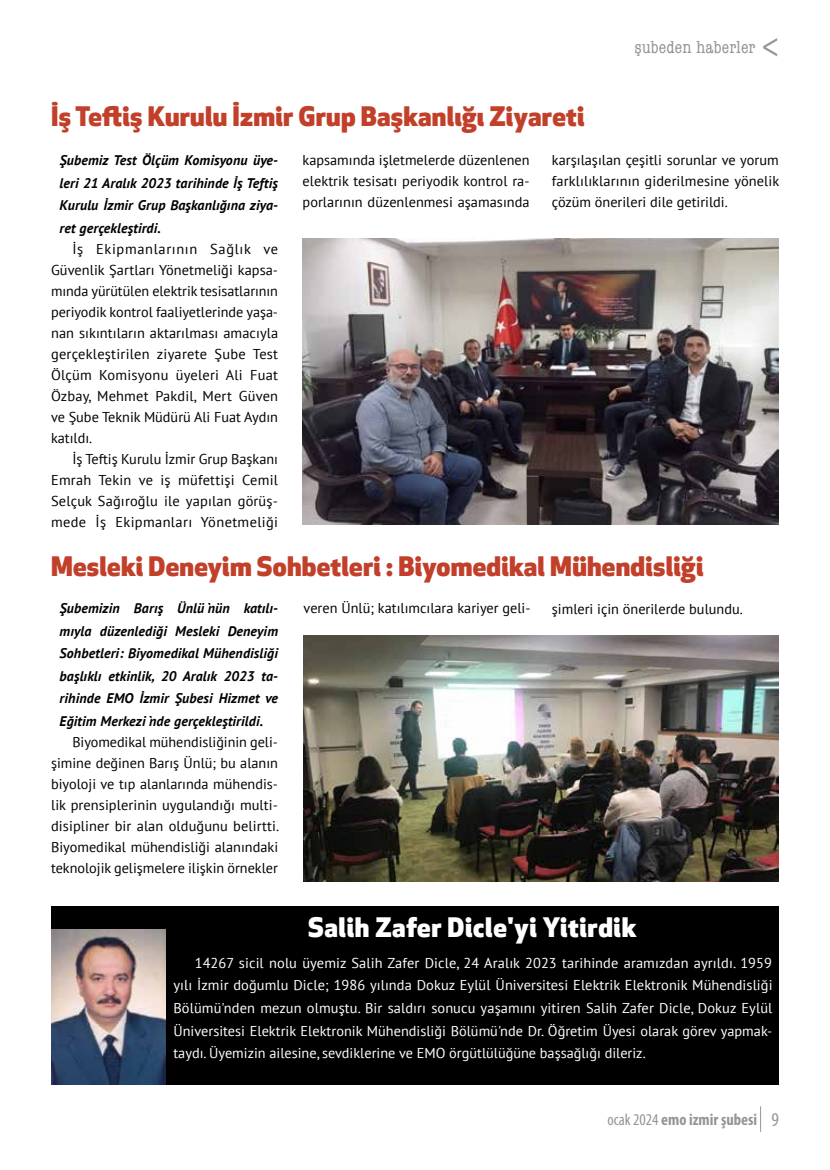
<style>
.page{position:relative;width:830px;height:1170px;background:#fff}
.page>*{position:absolute;margin:0;border:0;box-sizing:border-box;transform-origin:0 0}
.t1{font:800 26.25px "Apex New";letter-spacing:.01em;color:#c23f2a}
.t2{font:800 26.25px "Apex New";letter-spacing:.025em;color:#fff}
.t3{font:condensed 18px "American Typewriter";letter-spacing:.01em;color:#939598}
.t4{font:700 condensed 16.5px "Myriad Pro";color:#939598}
.t5{font:14.25px/21px "PT Sans";color:#000;text-align:justify}
.t6{font:14.25px/22.5px "PT Sans";color:#fff;text-align:justify}
.t7{font:italic 700 13.95px/22.5px "PT Sans";letter-spacing:.01em;color:#000;text-align:justify}
.s1{font-weight:400}
.s2{font-weight:400;font-size:19.5px}
</style>
<div class="page">
<img style="left:302px;top:238px;width:476px;height:286px">
<img style="left:303px;top:635px;width:475px;height:246px">
<div style="left:51px;top:906px;width:727px;height:178px;background:#000"></div>
<img style="left:51px;top:929px;width:115px;height:155px">
<h1 class="t1" style="left:51px;top:98px;width:534px">İş Teftiş Kurulu İzmir Grup Başkanlığı Ziyareti</h1>
<p class="t3" style="left:634px;top:33px;width:123px">şubeden haberler</p>
<p class="t7" style="left:60px;top:149px;width:220px">Şubemiz Test Ölçüm Komisyonu üye&shy;leri 21 Aralık 2023 tarihinde İş Teftiş Kurulu İzmir Grup Başkanlığına ziya&shy;ret gerçekleştirdi.</p>
<p class="t5" style="left:51px;top:238px;width:228px;text-indent:21px">İş Ekipmanlarının Sağlık ve Güvenlik Şartları Yönetmeliği kapsa&shy;mında yürütülen elektrik tesisatlarının periyodik kontrol faaliyetlerinde yaşa&shy;nan sıkıntıların aktarılması amacıyla gerçekleştirilen ziyarete Şube Test Ölçüm Komisyonu üyeleri Ali Fuat Özbay, Mehmet Pakdil, Mert Güven ve Şube Teknik Müdürü Ali Fuat Aydın katıldı.</p>
<p class="t5" style="left:51px;top:448px;width:228px;text-indent:21px">İş Teftiş Kurulu İzmir Grup Başkanı Emrah Tekin ve iş müfettişi Cemil Selçuk Sağıroğlu ile yapılan görüş&shy;mede İş Ekipmanları Yönetmeliği</p>
<p class="t5" style="left:302px;top:149px;width:228px">kapsamında işletmelerde düzenlenen elektrik tesisatı periyodik kontrol ra&shy;porlarının düzenlenmesi aşamasında</p>
<p class="t5" style="left:551px;top:149px;width:229px">karşılaşılan çeşitli sorunlar ve yorum farklılıklarının giderilmesine yönelik çözüm önerileri dile getirildi.</p>
<h1 class="t1" style="left:51px;top:548px;width:653px">Mesleki Deneyim Sohbetleri : Biyomedikal Mühendisliği</h1>
<p class="t7" style="left:60px;top:597px;width:220px">Şubemizin Barış Ünlü`nün katılı&shy;mıyla düzenlediği Mesleki Deneyim Sohbetleri: Biyomedikal Mühendisliği başlıklı etkinlik, 20 Aralık 2023 ta&shy;rihinde EMO İzmir Şubesi Hizmet ve Eğitim Merkezi`nde gerçekleştirildi.</p>
<p class="t5" style="left:51px;top:731px;width:229px;text-indent:21px">Biyomedikal mühendisliğinin geli&shy;şimine değinen Barış Ünlü; bu alanın biyoloji ve tıp alanlarında mühendis&shy;lik prensiplerinin uygulandığı multi&shy;disipliner bir alan olduğunu belirtti.<br>Biyomedikal mühendisliği alanındaki teknolojik gelişmelere ilişkin örnekler</p>
<p class="t5" style="left:303px;top:597px;width:228px">veren Ünlü; katılımcılara kariyer geli-</p>
<p class="t5" style="left:551px;top:597px;width:192px">şimleri için önerilerde bulundu.</p>
<h1 class="t2" style="left:308px;top:908px;width:330px">Salih Zafer Dicle'yi Yitirdik</h1>
<p class="t6" style="left:173px;top:951px;width:600px;text-indent:21px">14267 sicil nolu üyemiz Salih Zafer Dicle, 24 Aralık 2023 tarihinde aramızdan ayrıldı. 1959 yılı İzmir doğumlu Dicle; 1986 yılında Dokuz Eylül Üniversitesi Elektrik Elektronik Mühendisliği Bölümü'nden mezun olmuştu. Bir saldırı sonucu yaşamını yitiren Salih Zafer Dicle, Dokuz Eylül Üniversitesi Elektrik Elektronik Mühendisliği Bölümü'nde Dr. Öğretim Üyesi olarak görev yapmak&shy;taydı. Üyemizin ailesine, sevdiklerine ve EMO örgütlülüğüne başsağlığı dileriz.</p>
<p class="t4" style="left:607px;top:1109px;width:173px"><span class="s1">ocak 2024</span> emo izmir şubesi <span class="s2">9</span></p>
</div>
